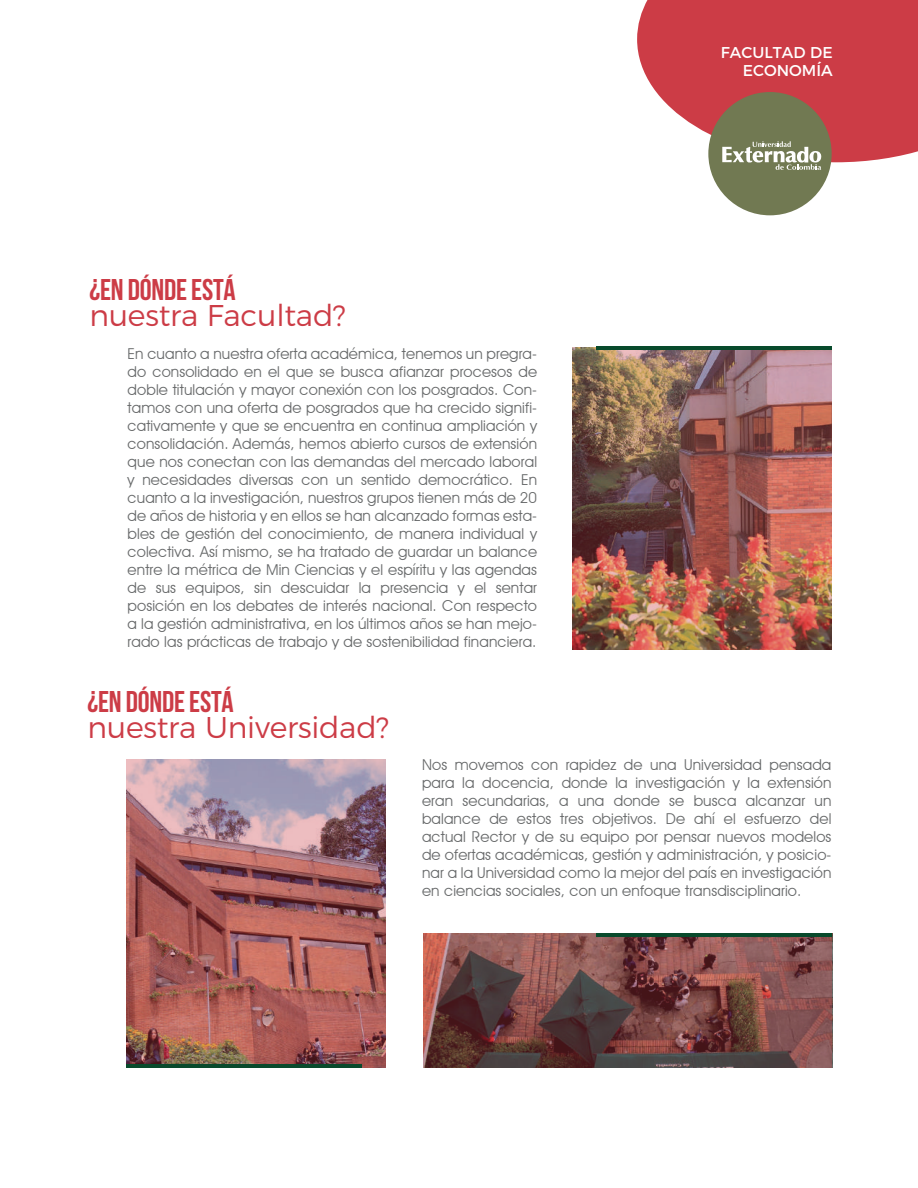
<style>
.page{position:relative;width:918px;height:1188px;background:#fff}
.page>*{position:absolute;margin:0;border:0;box-sizing:border-box;transform-origin:0 0}
.t1{font:300 30px "Montserrat";letter-spacing:-.01em;color:#cc3c46}
.t2{font:700 30px "Bebas Neue";letter-spacing:-.01em;color:#cc3c46}
.t3{font:15.75px/18.8px "Montserrat";color:#fff;text-align:right}
.t4{font:15px/18px "Avant Garde IT Cby BT";letter-spacing:.01em;color:#67696a;text-align:justify}
</style>
<div class="page">
<img style="left:572px;top:347px;width:260px;height:302px">
<hr style="left:596px;top:346px;width:236px;height:4px;background:#084a2c">
<img style="left:126px;top:759px;width:260px;height:309px">
<svg style="left:423px;top:934px;width:409px;height:134px;background:#754846"></svg>
<hr style="left:596px;top:933px;width:236px;height:3px;background:#084a2c">
<hr style="left:126px;top:1064px;width:236px;height:4px;background:#084a2c">
<svg style="left:637px;top:0;width:281px;height:162px;background:#d2535b"></svg>
<div style="left:708px;top:92px;width:124px;height:123px;background:#717952;border-radius:50%"></div>
<svg style="left:722px;top:141px;width:99px;height:29px"></svg>
<h1 class="t2" style="left:89px;top:273px;width:148px">¿EN DÓNDE ESTÁ</h1>
<h1 class="t1" style="left:89px;top:292px;width:258px">nuestra Facultad?</h1>
<p class="t4" style="left:128px;top:344px;width:411px">En cuanto a nuestra oferta académica, tenemos un pregra&shy;do consolidado en el que se busca afianzar procesos de doble titulación y mayor conexión con los posgrados. Con&shy;tamos con una oferta de posgrados que ha crecido signifi&shy;cativamente y que se encuentra en continua ampliación y consolidación. Además, hemos abierto cursos de extensión que nos conectan con las demandas del mercado laboral y necesidades diversas con un sentido democrático. En cuanto a la investigación, nuestros grupos tienen más de 20 de años de historia y en ellos se han alcanzado formas esta&shy;bles de gestión del conocimiento, de manera individual y colectiva. Así mismo, se ha tratado de guardar un balance entre la métrica de Min Ciencias y el espíritu y las agendas de sus equipos, sin descuidar la presencia y el sentar posición en los debates de interés nacional. Con respecto a la gestión administrativa, en los últimos años se han mejo&shy;rado las prácticas de trabajo y de sostenibilidad financiera.</p>
<h1 class="t2" style="left:88px;top:685px;width:148px">¿EN DÓNDE ESTÁ</h1>
<h1 class="t1" style="left:87px;top:704px;width:303px">nuestra Universidad?</h1>
<p class="t3" style="left:721px;top:41px;width:113px">FACULTAD DE<br>ECONOMÍA</p>
<p class="t4" style="left:422px;top:756px;width:411px">Nos movemos con rapidez de una Universidad pensada para la docencia, donde la investigación y la extensión eran secundarias, a una donde se busca alcanzar un balance de estos tres objetivos. De ahí el esfuerzo del actual Rector y de su equipo por pensar nuevos modelos de ofertas académicas, gestión y administración, y posicio&shy;nar a la Universidad como la mejor del país en investigación en ciencias sociales, con un enfoque transdisciplinario.</p>
</div>
